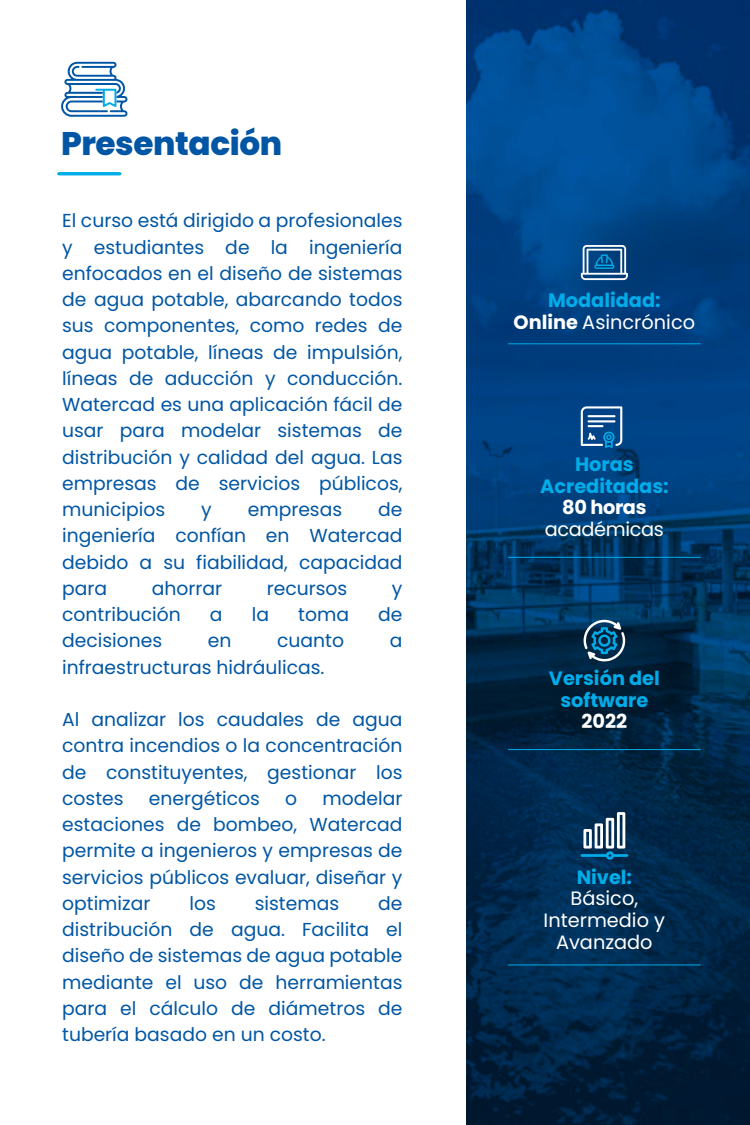
<style>
.page{position:relative;width:750px;height:1125px;background:#fff}
.page>*{position:absolute;margin:0;border:0;box-sizing:border-box;transform-origin:0 0}
.t1{font:800 32.62px "Poppins";letter-spacing:-.01em;color:#0056a4}
.t2{font:19.38px/21.6px "Poppins";color:#fff;text-align:center}
.t3{font:700 19.38px/21.6px "Poppins";color:#00ace9;text-align:center}
.t4{font:700 19.38px "Poppins";letter-spacing:-.02em;color:#fff}
.t5{font:19.38px "Poppins";letter-spacing:-.02em;color:#fff}
.t6{font:18.75px/26.2px "Poppins";color:#0056a4;text-align:justify}
.s1{font-weight:700;color:#00ace9}
.s2{font-weight:700}
</style>
<div class="page">
<svg style="left:466px;top:0;width:284px;height:1125px;background:#003465"></svg>
<svg style="left:61px;top:62px;width:66px;height:55px"></svg>
<hr style="left:59px;top:172px;width:61px;height:3px;background:#00ace9">
<hr style="left:508px;top:343px;width:193px;height:1px;background:#00ace9">
<svg style="left:581px;top:245px;width:47px;height:35px"></svg>
<hr style="left:508px;top:557px;width:193px;height:1px;background:#00ace9">
<svg style="left:581px;top:406px;width:41px;height:42px;background:#4279ab"></svg>
<hr style="left:508px;top:964px;width:193px;height:1px;background:#00ace9">
<svg style="left:581px;top:812px;width:47px;height:48px"></svg>
<hr style="left:508px;top:749px;width:193px;height:1px;background:#00ace9">
<svg style="left:584px;top:620px;width:43px;height:43px;background:#2b6180"></svg>
<h1 class="t1" style="left:61px;top:125px;width:223px">Presentación</h1>
<p class="t6" style="left:62px;top:208px;width:342px">El curso está dirigido a profesionales y estudiantes de la ingeniería enfocados en el diseño de sistemas de agua potable, abarcando todos sus componentes, como redes de agua potable, líneas de impulsión, líneas de aducción y conducción.<br>Watercad es una aplicación fácil de usar para modelar sistemas de distribución y calidad del agua. Las empresas de servicios públicos, municipios</p>
<p class="t6" style="left:62px;top:497px;width:342px;text-indent:316px">de ingeniería confían en Watercad debido a su fiabilidad, capacidad para</p>
<p class="t6" style="left:201px;top:497px;width:12px">y</p>
<p class="t6" style="left:248px;top:497px;width:96px">empresas</p>
<p class="t6" style="left:152px;top:575px;width:72px">ahorrar</p>
<p class="t6" style="left:267px;top:575px;width:82px">recursos</p>
<p class="t6" style="left:392px;top:575px;width:12px">y</p>
<p class="t6" style="left:62px;top:602px;width:120px">contribución</p>
<p class="t6" style="left:210px;top:602px;width:14px">a</p>
<p class="t6" style="left:252px;top:602px;width:19px">la</p>
<p class="t6" style="left:298px;top:602px;width:52px">toma</p>
<p class="t6" style="left:378px;top:602px;width:26px">de</p>
<p class="t6" style="left:62px;top:628px;width:102px">decisiones</p>
<p class="t6" style="left:208px;top:628px;width:25px">en</p>
<p class="t6" style="left:277px;top:628px;width:68px">cuanto</p>
<p class="t6" style="left:390px;top:628px;width:14px">a</p>
<p class="t6" style="left:62px;top:654px;width:264px">infraestructuras hidráulicas.</p>
<p class="t6" style="left:62px;top:707px;width:342px">Al analizar los caudales de agua contra incendios o la concentración de constituyentes, gestionar los costes</p>
<p class="t6" style="left:149px;top:785px;width:113px">energéticos</p>
<p class="t6" style="left:285px;top:785px;width:14px">o</p>
<p class="t6" style="left:62px;top:785px;width:342px;text-indent:260px">modelar estaciones de bombeo, Watercad permite a ingenieros y empresas de servicios públicos evaluar, diseñar y optimizar</p>
<p class="t6" style="left:189px;top:890px;width:28px">los</p>
<p class="t6" style="left:255px;top:890px;width:86px">sistemas</p>
<p class="t6" style="left:62px;top:890px;width:342px;text-indent:316px">de distribución de agua. Facilita el diseño de sistemas de agua potable mediante el uso de herramientas para el cálculo de diámetros de tubería basado en un costo.</p>
<p class="t2" style="left:514px;top:290px;width:183px"><span class="s1">Modalidad:<br></span><span class="s2">Online</span> Asincrónico</p>
<p class="t3" style="left:540px;top:454px;width:130px">Horas<br>Acreditadas:</p>
<p class="t4" style="left:562px;top:496px;width:86px">80 horas</p>
<p class="t5" style="left:545px;top:518px;width:121px">académicas</p>
<p class="t3" style="left:549px;top:668px;width:112px">Versión del software</p>
<p class="t4" style="left:582px;top:710px;width:47px">2022</p>
<p class="t3" style="left:577px;top:866px;width:57px">Nivel:</p>
<p class="t2" style="left:544px;top:888px;width:123px">Básico,<br>Intermedio y<br>Avanzado</p>
</div>
